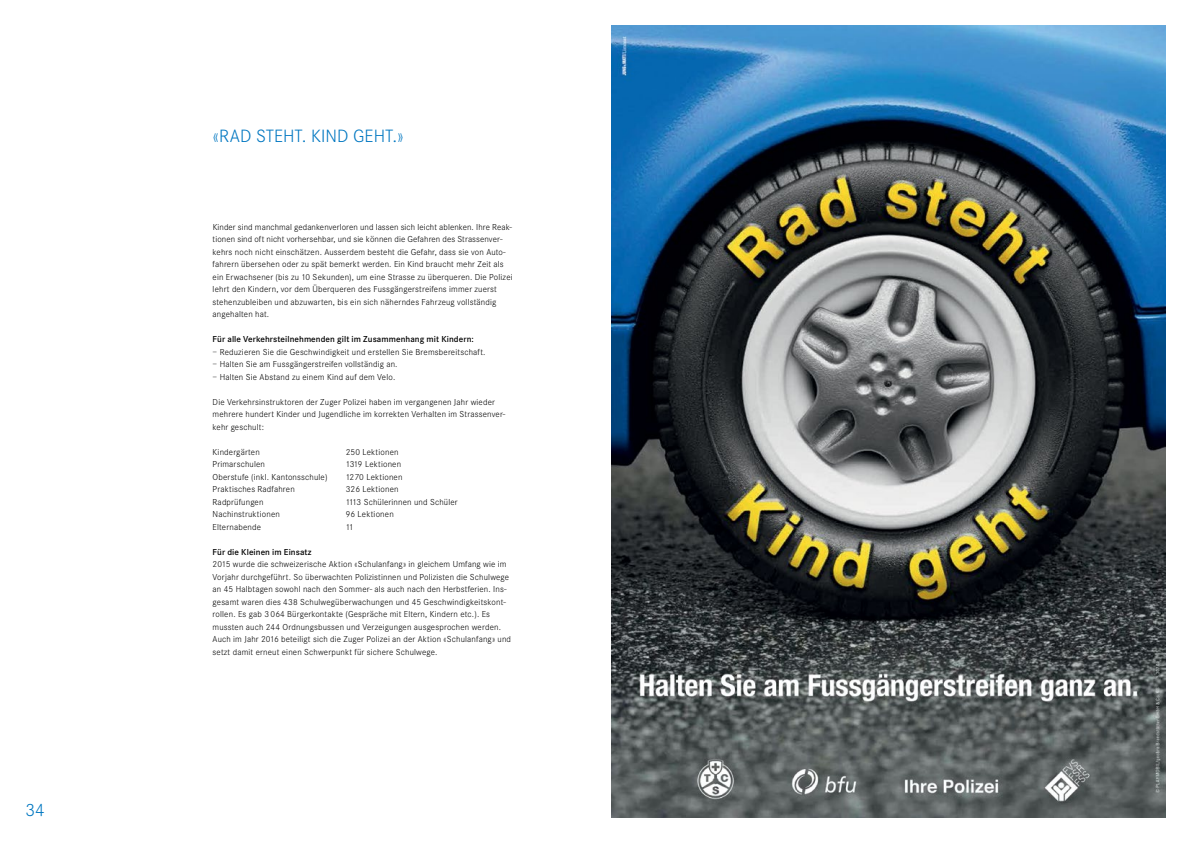
<style>
.page{position:relative;width:1191px;height:842px;background:#fff}
.page>*{position:absolute;margin:0;border:0;box-sizing:border-box;transform-origin:0 0}
.t1{font:300 18.5px "Corporate S";color:#0077c1}
.t2{font:300 9px/12.5px "Corporate S";letter-spacing:.02em;color:#000}
.t3{font:600 9px "Corporate S";letter-spacing:.01em;color:#000}
</style>
<div class="page">
<img style="left:612px;top:26px;width:553px;height:791px">
<h1 class="t1" style="left:26px;top:800px;width:21px">34</h1>
<h1 class="t1" style="left:213px;top:126px;width:17px">«Radsteht</h1>
<h1 class="t1" style="left:302px;top:126px;width:30px">. Kindgeht</h1>
<h1 class="t1" style="left:392px;top:126px;width:13px">.»</h1>
<p class="t2" style="left:213px;top:221px;width:301px">Kinder sind manchmal gedankenverloren und lassen sich leicht ablenken. Ihre Reak&shy;tionen sind oft nicht vorhersehbar, und sie können die Gefahren des Strassenver&shy;kehrs noch nicht einschätzen. Ausserdem besteht die Gefahr, dass sie von Auto&shy;fahrern übersehen oder zu spät bemerkt werden. Ein Kind braucht mehr Zeit als ein Erwachsener (bis zu 10 Sekunden), um eine Strasse zu überqueren. Die Polizei lehrt den Kindern, vor dem Überqueren des Fussgängerstreifens immer zuerst stehenzubleiben und abzuwarten, bis ein sich näherndes Fahrzeug vollständig angehalten hat.</p>
<p class="t3" style="left:213px;top:334px;width:263px">Für alle Verkehrsteilnehmenden gilt im Zusammenhang mit Kindern:</p>
<p class="t2" style="left:213px;top:346px;width:274px">– Reduzieren Sie die Geschwindigkeit und erstellen Sie Bremsbereitschaft.</p>
<p class="t2" style="left:213px;top:358px;width:186px">– Halten Sie am Fussgängerstreifen vollständig an.</p>
<p class="t2" style="left:213px;top:371px;width:184px">– Halten Sie Abstand zu einem Kind auf dem Velo.</p>
<p class="t2" style="left:213px;top:396px;width:294px">Die Verkehrsinstruktoren der Zuger Polizei haben im vergangenen Jahr wieder mehrere hundert Kinder und Jugendliche im korrekten Verhalten im Strassenver&shy;kehr geschult:</p>
<p class="t2" style="left:213px;top:446px;width:49px">Kindergärten</p>
<p class="t2" style="left:346px;top:446px;width:54px">250 Lektionen</p>
<p class="t2" style="left:213px;top:458px;width:54px">Primarschulen</p>
<p class="t2" style="left:346px;top:458px;width:57px">1319 Lektionen</p>
<p class="t2" style="left:213px;top:471px;width:116px">Oberstufe (inkl. Kantonsschule)</p>
<p class="t2" style="left:346px;top:471px;width:58px">1270 Lektionen</p>
<p class="t2" style="left:213px;top:483px;width:84px">Praktisches Radfahren</p>
<p class="t2" style="left:346px;top:483px;width:54px">326 Lektionen</p>
<p class="t2" style="left:213px;top:496px;width:52px">Radprüfungen</p>
<p class="t2" style="left:346px;top:496px;width:114px">1113 Schülerinnen und Schüler</p>
<p class="t2" style="left:213px;top:508px;width:69px">Nachinstruktionen</p>
<p class="t2" style="left:346px;top:508px;width:50px">96 Lektionen</p>
<p class="t2" style="left:213px;top:521px;width:50px">Elternabende</p>
<p class="t2" style="left:346px;top:521px;width:10px">11</p>
<p class="t3" style="left:213px;top:547px;width:100px">Für die Kleinen im Einsatz</p>
<p class="t2" style="left:213px;top:558px;width:300px">2015 wurde die schweizerische Aktion «Schulanfang» in gleichem Umfang wie im Vorjahr durchgeführt. So überwachten Polizistinnen und Polizisten die Schulwege an 45 Halbtagen sowohl nach den Sommer- als auch nach den Herbstferien. Ins&shy;gesamt waren dies 438 Schulwegüberwachungen und 45 Geschwindigkeitskont&shy;rollen. Es gab 3 064 Bürgerkontakte (Gespräche mit Eltern, Kindern etc.). Es mussten auch 244 Ordnungsbussen und Verzeigungen ausgesprochen werden.<br>Auch im Jahr 2016 beteiligt sich die Zuger Polizei an der Aktion «Schulanfang» und setzt damit erneut einen Schwerpunkt für sichere Schulwege.</p>
</div>
